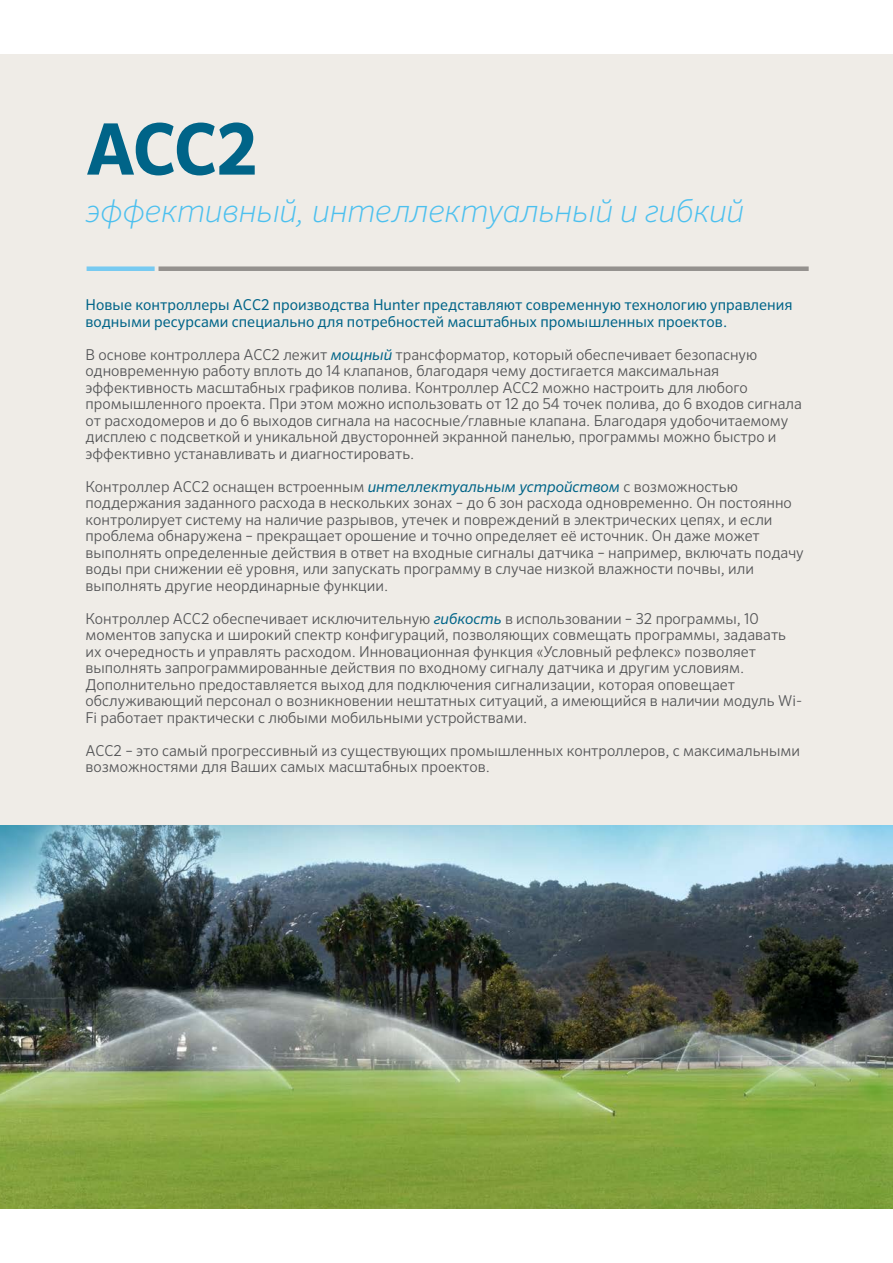
<style>
.page{position:relative;width:893px;height:1263px;background:#fff}
.page>*{position:absolute;margin:0;border:0;box-sizing:border-box;transform-origin:0 0}
.t1{font:700 71.1px "Sero Pro";color:#006488}
.t2{font:italic 200 31.5px "Sero Pro";letter-spacing:-.005em;color:#4cc0ef}
.t3{font:300 15px/16.5px "Sero Pro";color:#515254}
.t4{font:15px/16.5px "Sero Pro";color:#006488}
.s1{font-weight:400;font-style:italic;color:#006488}
</style>
<div class="page">
<div style="left:0;top:54px;width:893px;height:1155px;background:#efece7"></div>
<div style="left:87px;top:266px;width:68px;height:5px;background:#77caf1"></div>
<div style="left:159px;top:266px;width:650px;height:5px;background:#94918e"></div>
<img style="left:0;top:826px;width:893px;height:383px">
<h1 class="t1" style="left:86px;top:106px;width:173px">ACC2</h1>
<h2 class="t2" style="left:85px;top:192px;width:660px">эффективный, интеллектуальный и гибкий</h2>
<p class="t4" style="left:85px;top:296px;width:709px">Новые контроллеры АСС2 производства Hunter представляют современную технологию управления водными ресурсами специально для потребностей масштабных промышленных проектов.</p>
<p class="t3" style="left:85px;top:346px;width:718px">В основе контроллера АСС2 лежит <span class="s1">мощный</span> трансформатор, который обеспечивает безопасную одновременную работу вплоть до 14 клапанов, благодаря чему достигается максимальная эффективность масштабных графиков полива. Контроллер АСС2 можно настроить для любого промышленного проекта. При этом можно использовать от 12 до 54 точек полива, до 6 входов сигнала от расходомеров и до 6 выходов сигнала на насосные/главные клапана. Благодаря удобочитаемому дисплею с подсветкой и уникальной двусторонней экранной панелью, программы можно быстро и эффективно устанавливать и диагностировать.</p>
<p class="t3" style="left:85px;top:478px;width:720px">Контроллер АСС2 оснащен встроенным <span class="s1">интеллектуальным устройством</span> с возможностью поддержания заданного расхода в нескольких зонах – до 6 зон расхода одновременно. Он постоянно контролирует систему на наличие разрывов, утечек и повреждений в электрических цепях, и если проблема обнаружена – прекращает орошение и точно определяет её источник. Он даже может выполнять определенные действия в ответ на входные сигналы датчика – например, включать подачу воды при снижении её уровня, или запускать программу в случае низкой влажности почвы, или выполнять другие неординарные функции.</p>
<p class="t3" style="left:85px;top:610px;width:718px">Контроллер ACC2 обеспечивает исключительную <span class="s1">гибкость</span> в использовании – 32 программы, 10 моментов запуска и широкий спектр конфигураций, позволяющих совмещать программы, задавать их очередность и управлять расходом. Инновационная функция «Условный рефлекс» позволяет выполнять запрограммированные действия по входному сигналу датчика и другим условиям.<br>Дополнительно предоставляется выход для подключения сигнализации, которая оповещает обслуживающий персонал о возникновении нештатных ситуаций, а имеющийся в наличии модуль Wi-Fi работает практически с любыми мобильными устройствами.</p>
<p class="t3" style="left:85px;top:742px;width:716px">АСС2 – это самый прогрессивный из существующих промышленных контроллеров, с максимальными возможностями для Ваших самых масштабных проектов.</p>
</div>
